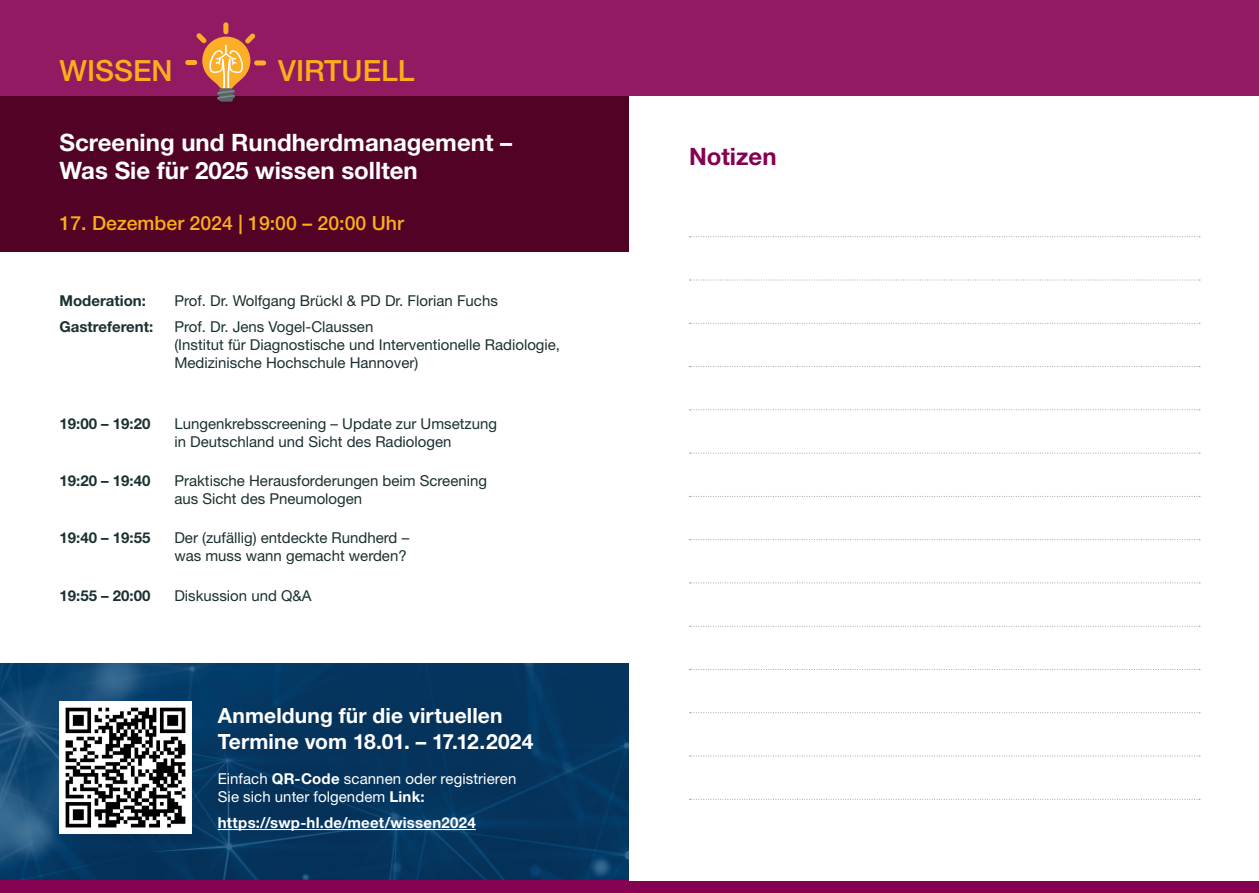
<style>
.page{position:relative;width:1259px;height:893px;background:#fff}
.page>*{position:absolute;margin:0;border:0;box-sizing:border-box;transform-origin:0 0}
.t1{font:500 29.25px "Helvetica Neue LT";color:#faaf18}
.t2{font:700 24px/28.8px "Helvetica Neue LT";color:#fff}
.t3{font:700 24px "Helvetica Neue LT";color:#850152}
.t4{font:700 21px/25.2px "Helvetica Neue LT";letter-spacing:.005em;color:#fff}
.t5{font:500 19.5px "Helvetica Neue LT";color:#faaf18}
.t6{font:15px/18px "Helvetica Neue LT";color:#1b3030}
.t7{font:700 15px "Helvetica Neue LT";color:#1b3030}
.t8{font:15px/18px "Helvetica Neue LT";letter-spacing:.005em;color:#fff}
.t9{font:700 15px "Helvetica Neue LT";letter-spacing:.015em;color:#fff}
.s1{font-weight:700}
</style>
<div class="page">
<div style="left:0;top:0;width:1259px;height:252px;background:#911a63"></div>
<div style="left:0;top:96px;width:1259px;height:156px;background:#510225"></div>
<img style="left:0;top:663px;width:629px;height:217px">
<hr style="left:218px;top:829px;width:258px;height:1px;background:#fff">
<div style="left:60px;top:701px;width:132px;height:133px;background:#fff"></div>
<img style="left:65px;top:707px;width:121px;height:121px">
<div style="left:223px;top:22px;width:5px;height:12px;background:#fbae26;border-radius:3px"></div>
<div style="left:185px;top:60px;width:12px;height:5px;background:#fbae26;border-radius:3px"></div>
<div style="left:254px;top:60px;width:12px;height:6px;background:#fbae26;border-radius:3px"></div>
<svg style="left:196px;top:33px;width:59px;height:69px"></svg>
<div style="left:0;top:880px;width:1259px;height:13px;background:#850152"></div>
<div style="left:629px;top:96px;width:630px;height:784px;background:#fff"></div>
<svg style="left:689px;top:236px;width:511px;height:1px"></svg>
<svg style="left:689px;top:453px;width:511px;height:1px"></svg>
<svg style="left:689px;top:669px;width:511px;height:1px"></svg>
<svg style="left:689px;top:280px;width:511px;height:1px"></svg>
<svg style="left:689px;top:496px;width:511px;height:1px"></svg>
<svg style="left:689px;top:712px;width:511px;height:1px"></svg>
<svg style="left:689px;top:323px;width:511px;height:1px"></svg>
<svg style="left:689px;top:539px;width:511px;height:1px"></svg>
<svg style="left:689px;top:756px;width:511px;height:1px"></svg>
<svg style="left:689px;top:366px;width:511px;height:1px"></svg>
<svg style="left:689px;top:583px;width:511px;height:1px"></svg>
<svg style="left:689px;top:798px;width:512px;height:2px"></svg>
<svg style="left:689px;top:409px;width:511px;height:1px"></svg>
<svg style="left:689px;top:626px;width:511px;height:1px"></svg>
<h1 class="t1" style="left:60px;top:53px;width:115px">WISSEN</h1>
<h1 class="t1" style="left:278px;top:53px;width:138px">VIRTUELL</h1>
<h2 class="t2" style="left:60px;top:127px;width:454px">Screening und Rundherdmanagement –<br>Was Sie für 2025 wissen sollten</h2>
<h3 class="t5" style="left:60px;top:212px;width:346px">17. Dezember 2024 | 19:00 – 20:00 Uhr</h3>
<p class="t7" style="left:60px;top:291px;width:88px">Moderation:</p>
<p class="t6" style="left:174px;top:291px;width:325px">Prof. Dr. Wolfgang Brückl &amp; PD Dr. Florian Fuchs</p>
<p class="t7" style="left:60px;top:318px;width:95px">Gastreferent:</p>
<p class="t6" style="left:174px;top:318px;width:387px">Prof. Dr. Jens Vogel-Claussen<br>(Institut für Diagnostische und Interventionelle Radiologie,<br>Medizinische Hochschule Hannover)</p>
<p class="t7" style="left:60px;top:414px;width:92px">19:00 – 19:20</p>
<p class="t6" style="left:174px;top:414px;width:324px">Lungenkrebsscreening – Update zur Umsetzung in Deutschland und Sicht des Radiologen</p>
<p class="t7" style="left:60px;top:472px;width:92px">19:20 – 19:40</p>
<p class="t6" style="left:174px;top:472px;width:314px">Praktische Herausforderungen beim Screening aus Sicht des Pneumologen</p>
<p class="t7" style="left:60px;top:529px;width:92px">19:40 – 19:55</p>
<p class="t6" style="left:174px;top:529px;width:236px">Der (zufällig) entdeckte Rundherd – was muss wann gemacht werden?</p>
<p class="t7" style="left:60px;top:586px;width:92px">19:55 – 20:00</p>
<p class="t6" style="left:174px;top:586px;width:139px">Diskussion und Q&amp;A</p>
<h3 class="t4" style="left:218px;top:703px;width:317px">Anmeldung für die virtuellen<br>Termine vom 18.01. – 17.12.2024</h3>
<p class="t8" style="left:218px;top:769px;width:300px">Einfach <span class="s1">QR-Code</span> scannen oder registrieren<br>Sie sich unter folgendem <span class="s1">Link:</span></p>
<p class="t9" style="left:218px;top:813px;width:259px">https://swp-hl.de/meet/wissen2024</p>
<h2 class="t3" style="left:689px;top:142px;width:89px">Notizen</h2>
</div>
